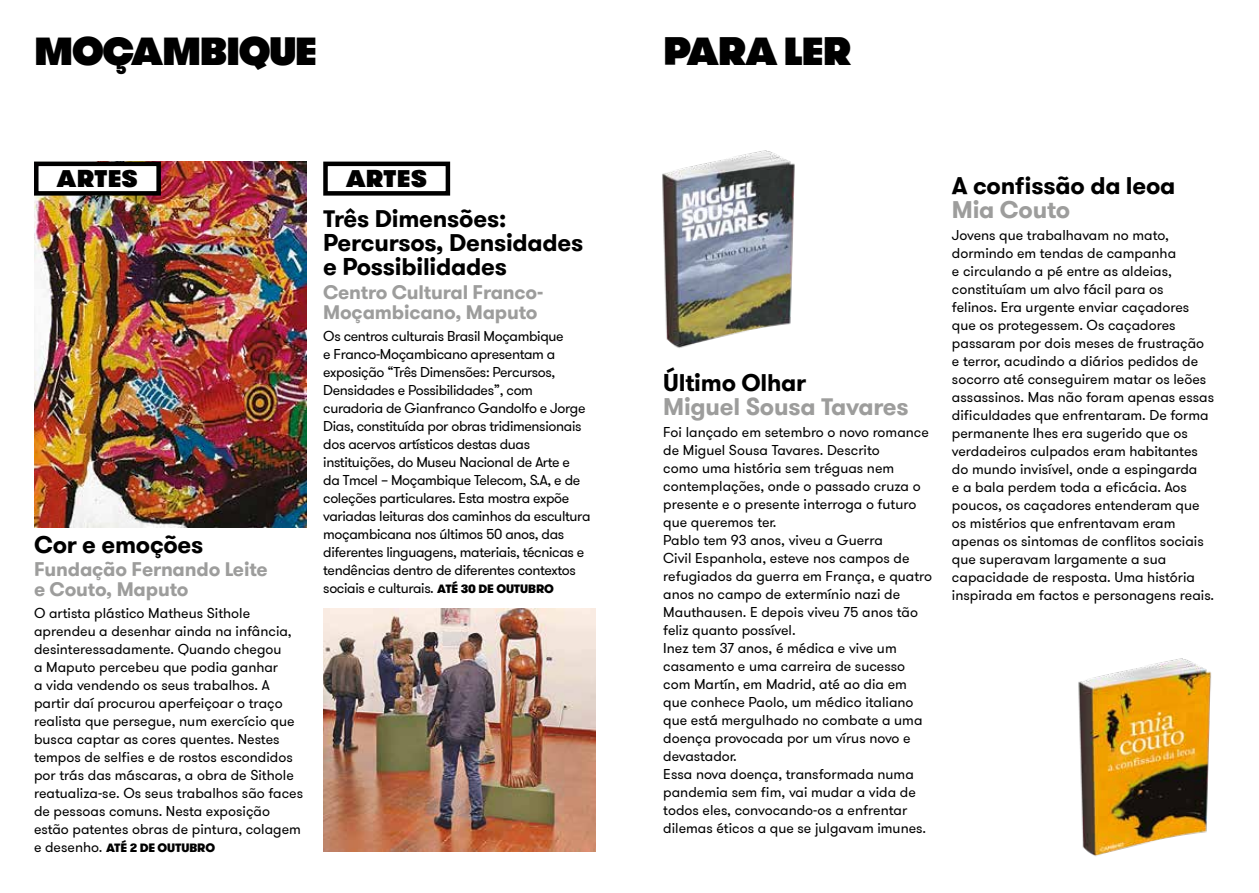
<style>
.page{position:relative;width:1259px;height:893px;background:#fff}
.page>*{position:absolute;margin:0;border:0;box-sizing:border-box;transform-origin:0 0}
.t1{font:800 39px "GT Walsheim Pro";letter-spacing:-.035em;color:#000}
.t2{font:700 24px/24px "GT Walsheim Pro";letter-spacing:-.01em;color:#000}
.t3{font:700 24px "GT Walsheim Pro";letter-spacing:-.01em;color:#9d9d9c}
.t4{font:800 24px "GT Walsheim Pro";letter-spacing:.005em;color:#000}
.t5{font:700 19.5px/19.5px "GT Walsheim Pro";letter-spacing:-.01em;color:#9d9d9c}
.t6{font:14.25px/18px "GT Walsheim Pro";color:#000}
.t7{font:14.25px/18px "GT Walsheim Pro";letter-spacing:-.025em;color:#000}
.t8{font:900 12px "GT Walsheim Pro";letter-spacing:-.01em;color:#000}
.s1{font-weight:400;font-size:14.25px}
.s2{font-weight:900;font-size:12px}
</style>
<div class="page">
<img style="left:1078px;top:658px;width:133px;height:199px">
<img style="left:662px;top:150px;width:133px;height:198px">
<img style="left:34px;top:162px;width:272px;height:366px">
<div style="left:323px;top:162px;width:127px;height:34px;border:4px solid #000"></div>
<div style="left:36px;top:164px;width:123px;height:29px;background:#fff"></div>
<div style="left:34px;top:162px;width:127px;height:34px;border:4px solid #000"></div>
<img style="left:323px;top:608px;width:272px;height:244px">
<h1 class="t1" style="left:34px;top:24px;width:284px">MOÇAMBIQUE</h1>
<h2 class="t4" style="left:57px;top:162px;width:83px">ARTES</h2>
<h2 class="t4" style="left:346px;top:162px;width:83px">ARTES</h2>
<h2 class="t2" style="left:34px;top:532px;width:171px">Cor e emoções</h2>
<h3 class="t5" style="left:34px;top:560px;width:235px">Fundação Fernando Leite e Couto, Maputo</h3>
<p class="t6" style="left:34px;top:604px;width:271px">O artista plástico Matheus Sithole aprendeu a desenhar ainda na infância, desinteressadamente. Quando chegou<br>a Maputo percebeu que podia ganhar<br>a vida vendendo os seus trabalhos. A partir daí procurou aperfeiçoar o traço realista que persegue, num exercício que busca captar as cores quentes. Nestes tempos de selfies e de rostos escondidos por trás das máscaras, a obra de Sithole reatualiza-se. Os seus trabalhos são faces de pessoas comuns. Nesta exposição estão patentes obras de pintura, colagem</p>
<p class="t8" style="left:34px;top:840px;width:183px"><span class="s1">e desenho.</span> ATÉ 2 DE OUTUBRO</p>
<h2 class="t2" style="left:323px;top:207px;width:262px">Três Dimensões:<br>Percursos, Densidades e Possibilidades</h2>
<h3 class="t5" style="left:323px;top:283px;width:221px">Centro Cultural Franco-<br>Moçambicano, Maputo</h3>
<p class="t7" style="left:323px;top:327px;width:269px">Os centros culturais Brasil Moçambique<br>e Franco-Moçambicano apresentam a exposição “Três Dimensões: Percursos, Densidades e Possibilidades”, com curadoria de Gianfranco Gandolfo e Jorge Dias, constituída por obras tridimensionais dos acervos artísticos destas duas instituições, do Museu Nacional de Arte e<br>da Tmcel – Moçambique Telecom, S.A, e de coleções particulares. Esta mostra expõe variadas leituras dos caminhos da escultura moçambicana nos últimos 50 anos, das diferentes linguagens, materiais, técnicas e tendências dentro de diferentes contextos sociais e culturais. <span class="s2">ATÉ 30 DE OUTUBRO</span></p>
<h1 class="t1" style="left:663px;top:24px;width:190px">PARA LER</h1>
<h2 class="t2" style="left:663px;top:371px;width:144px">Último Olhar</h2>
<h2 class="t3" style="left:663px;top:391px;width:247px">Miguel Sousa Tavares</h2>
<p class="t6" style="left:663px;top:424px;width:270px">Foi lançado em setembro o novo romance de Miguel Sousa Tavares. Descrito<br>como uma história sem tréguas nem contemplações, onde o passado cruza o presente e o presente interroga o futuro que queremos ter.<br>Pablo tem 93 anos, viveu a Guerra<br>Civil Espanhola, esteve nos campos de refugiados da guerra em França, e quatro anos no campo de extermínio nazi de Mauthausen. E depois viveu 75 anos tão feliz quanto possível.<br>Inez tem 37 anos, é médica e vive um casamento e uma carreira de sucesso com Martín, em Madrid, até ao dia em que conhece Paolo, um médico italiano que está mergulhado no combate a uma doença provocada por um vírus novo e devastador.<br>Essa nova doença, transformada numa pandemia sem fim, vai mudar a vida de todos eles, convocando-os a enfrentar dilemas éticos a que se julgavam imunes.</p>
<h2 class="t2" style="left:952px;top:174px;width:225px">A confissão da leoa</h2>
<h2 class="t3" style="left:952px;top:194px;width:120px">Mia Couto</h2>
<p class="t6" style="left:952px;top:227px;width:264px">Jovens que trabalhavam no mato, dormindo em tendas de campanha<br>e circulando a pé entre as aldeias, constituíam um alvo fácil para os<br>felinos. Era urgente enviar caçadores que os protegessem. Os caçadores passaram por dois meses de frustração e terror, acudindo a diários pedidos de socorro até conseguirem matar os leões assassinos. Mas não foram apenas essas dificuldades que enfrentaram. De forma permanente lhes era sugerido que os verdadeiros culpados eram habitantes do mundo invisível, onde a espingarda<br>e a bala perdem toda a eficácia. Aos poucos, os caçadores entenderam que os mistérios que enfrentavam eram apenas os sintomas de conflitos sociais que superavam largamente a sua capacidade de resposta. Uma história inspirada em factos e personagens reais.</p>
</div>
